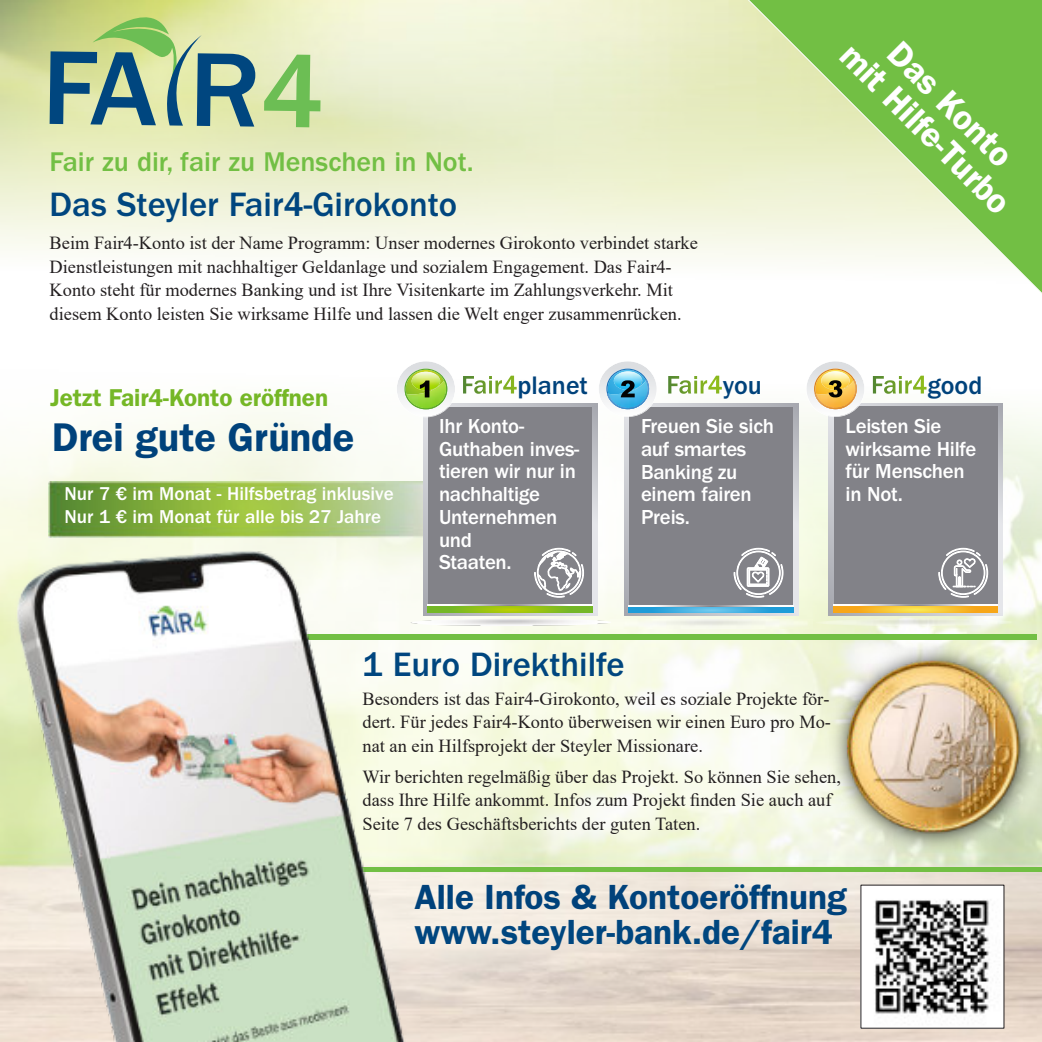
<style>
.page{position:relative;width:1042px;height:1042px;background:#fff}
.page>*{position:absolute;margin:0;border:0;box-sizing:border-box;transform-origin:0 0}
.t1{font:600 40.25px "ITC Franklin Gothic Std";color:#00427b}
.t2{font:600 35.18px "ITC Franklin Gothic Std";color:#00467f}
.t3{font:600 35.18px "ITC Franklin Gothic Std";color:#00427b}
.t4{font:500 35px "ITC Franklin Gothic Std";color:#00467f}
.t5{font:600 35px "ITC Franklin Gothic Std";color:#fff}
.t6{font:500 28px "ITC Franklin Gothic Std";color:#72bf44}
.t7{font:500 26.25px "ITC Franklin Gothic Std";color:#00427b}
.t8{font:600 24.5px "ITC Franklin Gothic Std";color:#75b726}
.t9{font:500 21px/22.8px "ITC Franklin Gothic Std";letter-spacing:-.015em;color:#fff}
.t10{font:500 19.25px/22.8px "ITC Franklin Gothic Std";color:#fff}
.t11{font:18.38px/23.6px "Times New Roman";color:#231f20}
</style>
<div class="page">
<svg style="left:733px;top:0;width:309px;height:293px;background:#b4da92"></svg>
<img style="left:0;top:375px;width:1042px;height:667px">
<div style="left:117px;top:867px;width:925px;height:5px;background:#72bf44"></div>
<div style="left:35px;top:634px;width:1002px;height:6px;background:#72bf44"></div>
<img style="left:49px;top:481px;width:374px;height:56px">
<svg style="left:463px;top:376px;width:54px;height:18px"></svg>
<svg style="left:668px;top:376px;width:54px;height:18px"></svg>
<svg style="left:873px;top:376px;width:53px;height:18px"></svg>
<img style="left:611px;top:619px;width:164px;height:9px">
<div style="left:629px;top:406px;width:165px;height:206px;background:#828288"></div>
<svg style="left:657px;top:404px;width:141px;height:2px"></svg>
<svg style="left:624px;top:612px;width:151px;height:3px"></svg>
<svg style="left:624px;top:417px;width:5px;height:195px"></svg>
<svg style="left:794px;top:406px;width:4px;height:191px"></svg>
<svg style="left:629px;top:605px;width:146px;height:2px"></svg>
<svg style="left:629px;top:607px;width:146px;height:5px"></svg>
<img style="left:410px;top:619px;width:201px;height:7px">
<div style="left:427px;top:406px;width:166px;height:206px;background:#828288"></div>
<svg style="left:456px;top:404px;width:141px;height:2px"></svg>
<svg style="left:423px;top:612px;width:174px;height:3px"></svg>
<svg style="left:423px;top:417px;width:4px;height:195px"></svg>
<svg style="left:593px;top:406px;width:4px;height:206px"></svg>
<svg style="left:427px;top:605px;width:166px;height:1px"></svg>
<svg style="left:427px;top:606px;width:166px;height:6px"></svg>
<svg style="left:865px;top:403px;width:138px;height:3px"></svg>
<svg style="left:534px;top:548px;width:50px;height:49px"></svg>
<svg style="left:734px;top:548px;width:49px;height:49px"></svg>
<svg style="left:396px;top:361px;width:60px;height:56px"></svg>
<svg style="left:598px;top:361px;width:59px;height:56px"></svg>
<div style="left:833px;top:406px;width:165px;height:206px;background:#828288"></div>
<svg style="left:829px;top:417px;width:4px;height:180px"></svg>
<svg style="left:938px;top:548px;width:50px;height:49px"></svg>
<svg style="left:998px;top:406px;width:5px;height:191px"></svg>
<svg style="left:806px;top:361px;width:59px;height:56px"></svg>
<svg style="left:264px;top:54px;width:57px;height:73px;background:#afd68f"></svg>
<svg style="left:50px;top:15px;width:206px;height:112px;background:#95b393"></svg>
<img style="left:12px;top:550px;width:394px;height:492px">
<img style="left:775px;top:597px;width:267px;height:313px">
<img style="left:862px;top:886px;width:140px;height:140px">
<h3 class="t6" style="left:50px;top:152px;width:425px">Fair zu dir, fair zu Menschen in Not.</h3>
<h3 class="t4" style="left:50px;top:192px;width:409px">Das Steyler Fair4-Girokonto</h3>
<p class="t11" style="left:50px;top:233px;width:650px">Beim Fair4-Konto ist der Name Programm: Unser modernes Girokonto verbindet starke Dienstleistungen mit nachhaltiger Geldanlage und sozialem Engagement. Das Fair4- Konto steht für modernes Banking und ist Ihre Visitenkarte im Zahlungsverkehr. Mit diesem Konto leisten Sie wirksame Hilfe und lassen die Welt enger zusammenrücken.</p>
<h3 class="t5" style="left:902px;top:39px;width:162px;rotate:45deg">Das Konto</h3>
<h3 class="t5" style="left:855px;top:41px;width:226px;rotate:45deg">mit Hilfe-Turbo</h3>
<h3 class="t8" style="left:50px;top:389px;width:279px">Jetzt Fair4-Konto eröffnen</h3>
<h1 class="t1" style="left:52px;top:423px;width:304px">Drei gute Gründe</h1>
<p class="t10" style="left:65px;top:485px;width:331px">Nur 7 € im Monat - Hilfsbetrag inklusive<br>Nur 1 € im Monat für alle bis 27 Jahre</p>
<h3 class="t7" style="left:517px;top:375px;width:72px">planet</h3>
<h3 class="t7" style="left:723px;top:375px;width:41px">you</h3>
<h3 class="t7" style="left:927px;top:375px;width:56px">good</h3>
<p class="t9" style="left:439px;top:417px;width:142px">Ihr Konto-<br>Guthaben inves&shy;tieren wir nur in nachhaltige<br>Unternehmen und<br>Staaten.</p>
<p class="t9" style="left:641px;top:418px;width:134px">Freuen Sie sich auf smartes<br>Banking zu einem fairen<br>Preis.</p>
<p class="t9" style="left:845px;top:417px;width:132px">Leisten Sie wirksame Hilfe für Menschen in Not.</p>
<h3 class="t4" style="left:362px;top:651px;width:263px">1 Euro Direkthilfe</h3>
<p class="t11" style="left:362px;top:688px;width:470px;text-align:justify">Besonders ist das Fair4-Girokonto, weil es soziale Projekte för&shy;dert. Für jedes Fair4-Konto überweisen wir einen Euro pro Mo&shy;nat an ein Hilfsprojekt der Steyler Missionare.</p>
<p class="t11" style="left:362px;top:766px;width:480px">Wir berichten regelmäßig über das Projekt. So können Sie sehen, dass Ihre Hilfe ankommt. Infos zum Projekt finden Sie auch auf<br>Seite 7 des Geschäftsberichts der guten Taten.</p>
<h2 class="t3" style="left:414px;top:885px;width:434px">Alle Infos &amp; Kontoeröffnung</h2>
<h2 class="t2" style="left:414px;top:920px;width:420px">www.steyler-bank.de/fair4</h2>
</div>
